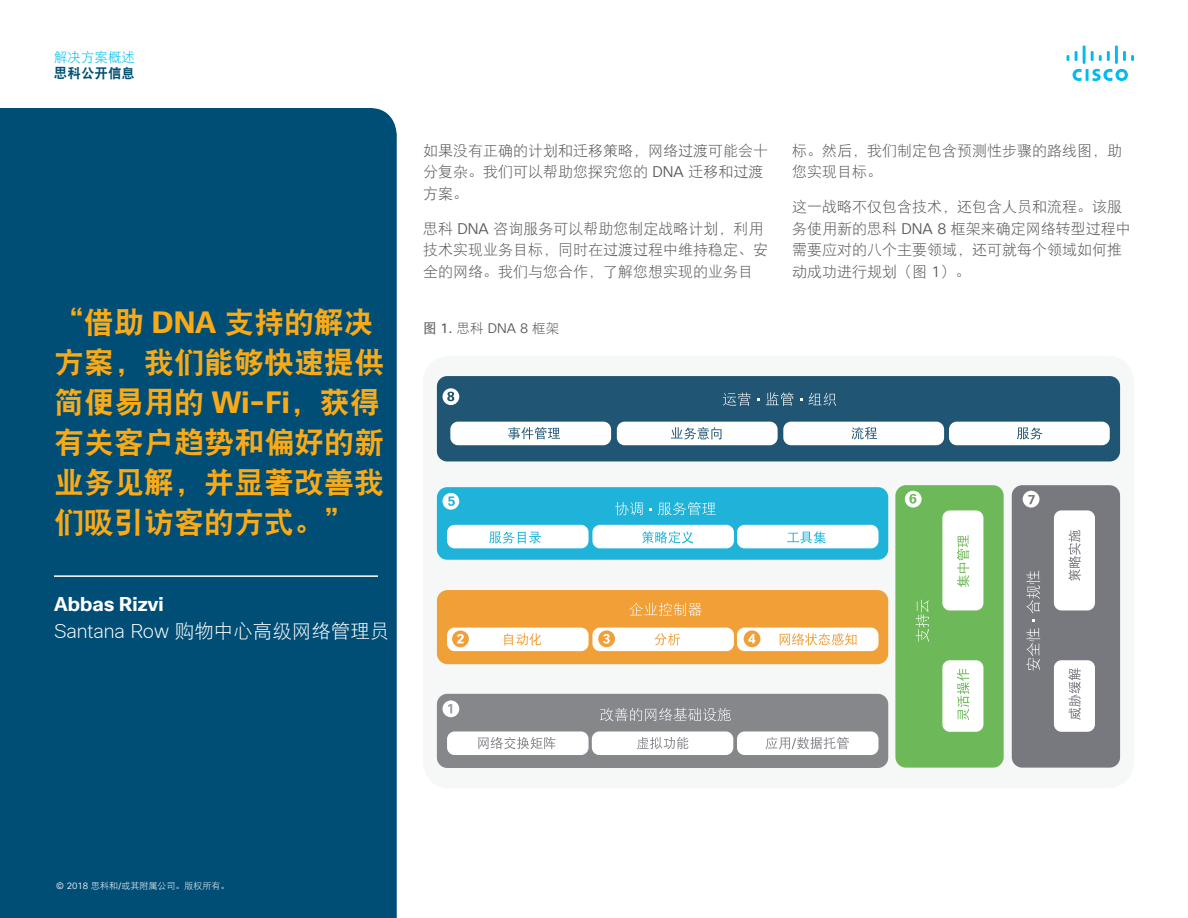
<style>
.page{position:relative;width:1188px;height:918px;background:#fff}
.page>*{position:absolute;margin:0;border:0;box-sizing:border-box;transform-origin:0 0}
.Paragraph_Style8{font:30px/40px "DF Hei W9";color:#f9aa16}
.Paragraph_Style9{font:19.5px "DF Hei W3";color:#fff}
.Paragraph_Style9-2{font:700 19.5px "Cisco Sans TT";color:#fff}
.Paragraph_Style1{font:15px/21.6px "DF Hei W3";color:#57585a}
.Paragraph_Style1-2{font:13.5px "DF Hei W3";color:#57585a}
.t1{font:13.5px "DF Hei W3";color:#01beeb}
.t2{font:13.5px "DF Hei W9";color:#005072}
.Paragraph_Style1-3{font:9px "DF Hei W3";color:#fff}
.s1{font-family:"Cisco Sans TT";font-weight:700}
.s2{font-family:"Cisco Sans TT";font-weight:200}
.s3{font-family:"Cisco Sans TT Light"}
.s4{font-family:"DF Hei W5"}
.s5{font-family:"Cisco Sans TT"}
</style>
<div class="page">
<svg style="left:1067px;top:45px;width:67px;height:36px"></svg>
<div style="left:0;top:108px;width:397px;height:810px;background:#004d75"></div>
<hr style="left:54px;top:575px;width:324px;height:2px;background:#fff">
<div style="left:423px;top:356px;width:711px;height:432px;background:#f6f7f7;border-radius:27px"></div>
<div style="left:437px;top:376px;width:683px;height:85px;background:#205573;border-radius:10px"></div>
<div style="left:450px;top:422px;width:161px;height:23px;background:#fff;border-radius:8px"></div>
<div style="left:617px;top:422px;width:161px;height:23px;background:#fff;border-radius:8px"></div>
<div style="left:783px;top:422px;width:161px;height:23px;background:#fff;border-radius:8px"></div>
<div style="left:949px;top:422px;width:161px;height:23px;background:#fff;border-radius:8px"></div>
<svg style="left:723px;top:393px;width:28px;height:13px"></svg>
<svg style="left:766px;top:392px;width:28px;height:14px"></svg>
<svg style="left:808px;top:393px;width:28px;height:13px"></svg>
<svg style="left:508px;top:427px;width:52px;height:12px"></svg>
<svg style="left:671px;top:427px;width:51px;height:12px"></svg>
<svg style="left:851px;top:427px;width:26px;height:12px"></svg>
<svg style="left:1017px;top:427px;width:26px;height:12px"></svg>
<svg style="left:442px;top:388px;width:17px;height:17px"></svg>
<svg style="left:447px;top:392px;width:7px;height:9px"></svg>
<div style="left:437px;top:487px;width:451px;height:73px;background:#20b3d9;border-radius:10px"></div>
<div style="left:447px;top:525px;width:142px;height:23px;background:#fff;border-radius:8px"></div>
<div style="left:592px;top:525px;width:142px;height:23px;background:#fff;border-radius:8px"></div>
<div style="left:737px;top:525px;width:142px;height:23px;background:#fff;border-radius:8px"></div>
<svg style="left:615px;top:502px;width:28px;height:13px"></svg>
<svg style="left:658px;top:502px;width:58px;height:13px"></svg>
<svg style="left:642px;top:531px;width:52px;height:13px"></svg>
<svg style="left:787px;top:531px;width:39px;height:13px"></svg>
<svg style="left:489px;top:532px;width:52px;height:12px"></svg>
<div style="left:442px;top:493px;width:17px;height:17px;background:#fff;border-radius:50%"></div>
<svg style="left:448px;top:496px;width:7px;height:10px"></svg>
<div style="left:895px;top:485px;width:109px;height:283px;background:#6db858;border-radius:11px"></div>
<div style="left:942px;top:510px;width:41px;height:100px;background:#fff;border-radius:7px"></div>
<svg style="left:916px;top:600px;width:13px;height:42px"></svg>
<svg style="left:957px;top:535px;width:12px;height:52px"></svg>
<div style="left:905px;top:491px;width:17px;height:17px;background:#fff;border-radius:50%"></div>
<svg style="left:909px;top:494px;width:7px;height:10px"></svg>
<div style="left:1012px;top:485px;width:108px;height:283px;background:#78797f;border-radius:11px"></div>
<div style="left:1054px;top:510px;width:41px;height:100px;background:#fff;border-radius:8px"></div>
<svg style="left:1026px;top:628px;width:14px;height:42px"></svg>
<svg style="left:1026px;top:571px;width:14px;height:43px"></svg>
<svg style="left:1068px;top:530px;width:13px;height:51px"></svg>
<div style="left:942px;top:660px;width:41px;height:72px;background:#fff;border-radius:7px"></div>
<svg style="left:957px;top:669px;width:12px;height:51px"></svg>
<div style="left:1054px;top:660px;width:41px;height:72px;background:#fff;border-radius:7px"></div>
<svg style="left:1068px;top:668px;width:13px;height:52px"></svg>
<div style="left:1023px;top:491px;width:16px;height:17px;background:#fff;border-radius:50%"></div>
<svg style="left:1028px;top:495px;width:7px;height:9px"></svg>
<div style="left:437px;top:694px;width:451px;height:74px;background:#85878b;border-radius:10px"></div>
<div style="left:447px;top:731px;width:142px;height:24px;background:#fff;border-radius:8px"></div>
<div style="left:592px;top:731px;width:141px;height:24px;background:#fff;border-radius:8px"></div>
<div style="left:737px;top:731px;width:141px;height:24px;background:#fff;border-radius:8px"></div>
<svg style="left:600px;top:708px;width:131px;height:13px"></svg>
<svg style="left:478px;top:737px;width:77px;height:12px"></svg>
<svg style="left:637px;top:737px;width:51px;height:12px"></svg>
<svg style="left:765px;top:737px;width:84px;height:12px"></svg>
<div style="left:442px;top:700px;width:17px;height:17px;background:#fff;border-radius:50%"></div>
<svg style="left:448px;top:704px;width:4px;height:9px"></svg>
<div style="left:437px;top:590px;width:451px;height:74px;background:#f1a038;border-radius:11px"></div>
<div style="left:447px;top:628px;width:142px;height:23px;background:#fff;border-radius:8px"></div>
<div style="left:737px;top:628px;width:141px;height:23px;background:#fff;border-radius:7px"></div>
<div style="left:592px;top:628px;width:142px;height:23px;background:#fff;border-radius:7px"></div>
<svg style="left:629px;top:603px;width:73px;height:13px"></svg>
<svg style="left:504px;top:633px;width:37px;height:13px"></svg>
<svg style="left:655px;top:633px;width:25px;height:13px"></svg>
<svg style="left:780px;top:633px;width:77px;height:13px"></svg>
<div style="left:452px;top:631px;width:17px;height:16px;background:#f1a038;border-radius:50%"></div>
<svg style="left:457px;top:634px;width:7px;height:9px"></svg>
<div style="left:598px;top:630px;width:17px;height:17px;background:#f1a038;border-radius:50%"></div>
<div style="left:744px;top:630px;width:16px;height:17px;background:#f1a038;border-radius:50%"></div>
<svg style="left:603px;top:634px;width:7px;height:10px"></svg>
<svg style="left:748px;top:634px;width:7px;height:9px"></svg>
<p class="t1" style="left:54px;top:50px;width:82px">解决方案概述</p>
<p class="t2" style="left:54px;top:67px;width:82px">思科公开信息</p>
<p class="Paragraph_Style8" style="left:54px;top:302px;width:331px">“借助 <span class="s1">DNA</span> 支持的解决方案，我们能够快速提供简便易用的 <span class="s1">Wi-Fi</span>，获得有关客户趋势和偏好的新业务见解，并显著改善我们吸引访客的方式。”</p>
<p class="Paragraph_Style9-2" style="left:54px;top:591px;width:111px">Abbas Rizvi</p>
<p class="Paragraph_Style9" style="left:54px;top:621px;width:337px"><span class="s2">Santana Row</span> 购物中心高级网络管理员</p>
<p class="Paragraph_Style1" style="left:423px;top:140px;width:346px">如果没有正确的计划和迁移策略，网络过渡可能会十分复杂。我们可以帮助您探究您的 <span class="s3">DNA</span> 迁移和过渡方案。</p>
<p class="Paragraph_Style1" style="left:423px;top:218px;width:346px">思科 <span class="s3">DNA</span> 咨询服务可以帮助您制定战略计划，利用技术实现业务目标，同时在过渡过程中维持稳定、安全的网络。我们与您合作，了解您想实现的业务目</p>
<p class="Paragraph_Style1-2" style="left:423px;top:322px;width:138px"><span class="s4">图</span> <span class="s5">1.</span> 思科 <span class="s3">DNA 8</span> 框架</p>
<p class="Paragraph_Style1" style="left:792px;top:140px;width:331px">标。然后，我们制定包含预测性步骤的路线图，助您实现目标。</p>
<p class="Paragraph_Style1" style="left:792px;top:196px;width:340px">这一战略不仅包含技术，还包含人员和流程。该服务使用新的思科 <span class="s3">DNA 8</span> 框架来确定网络转型过程中需要应对的八个主要领域，还可就每个领域如何推动成功进行规划（图 <span class="s3">1</span>）。</p>
<p class="Paragraph_Style1-3" style="left:56px;top:882px;width:175px"><span class="s3">© 2018</span> 思科和<span class="s3">/</span>或其附属公司。版权所有。</p>
</div>
